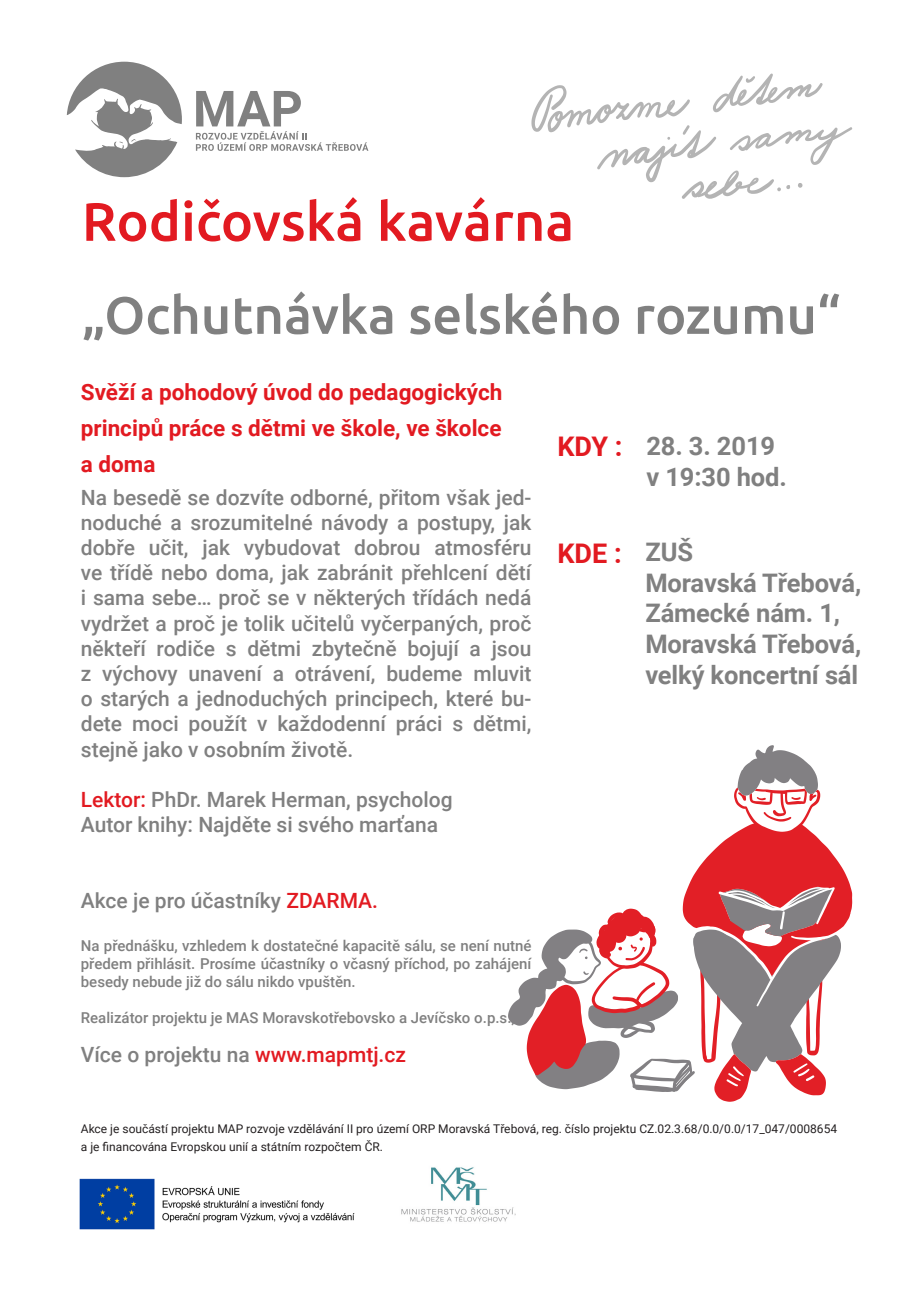
<style>
.page{position:relative;width:919px;height:1289px;background:#fff}
.page>*{position:absolute;margin:0;border:0;box-sizing:border-box;transform-origin:0 0}
.t1{font:500 54px "Ubuntu";color:#e21a21}
.t2{font:500 52.5px "Ubuntu";color:#808080}
.t3{font:700 27px "Roboto";color:#e21a21}
.t4{font:700 25.5px "Roboto";letter-spacing:-.005em;color:#808080}
.t5{font:700 22.5px/36px "Roboto";color:#e21a21;text-align:justify}
.t6{font:500 21px/25.2px "Roboto";color:#808080;text-align:justify}
.t7{font:500 15px/18px "Roboto";color:#808080;text-align:justify}
.t8{font:12px "Roboto";color:#231f20}
.s1{color:#e21a21}
</style>
<div class="page">
<img style="left:401px;top:1167px;width:115px;height:55px">
<img style="left:79px;top:1178px;width:276px;height:52px">
<svg style="left:531px;top:73px;width:321px;height:126px"></svg>
<svg style="left:196px;top:91px;width:172px;height:60px"></svg>
<svg style="left:67px;top:62px;width:115px;height:115px"></svg>
<svg style="left:508px;top:745px;width:344px;height:356px"></svg>
<p class="t1" style="left:82px;top:187px;width:494px">Rodičovská kavárna</p>
<p class="t2" style="left:82px;top:282px;width:760px">„Ochutnávka selského rozumu“</p>
<p class="t5" style="left:81px;top:373px;width:423px">Svěží a pohodový úvod do pedagogických principů práce s dětmi ve škole, ve školce a doma</p>
<p class="t6" style="left:81px;top:483px;width:452px">Na besedě se dozvíte odborné, přitom však jed&shy;noduché a srozumitelné návody a postupy, jak dobře učit, jak vybudovat dobrou atmosféru ve třídě nebo doma, jak zabránit přehlcení dětí i sama sebe… proč se v některých třídách nedá vydržet a proč je tolik učitelů vyčerpaných, proč někteří rodiče s dětmi zbytečně bojují a jsou z výchovy unavení a otrávení, budeme mluvit o starých a jednoduchých principech, které bu&shy;dete moci použít v každodenní práci s dětmi, stejně jako v osobním životě.</p>
<p class="t6" style="left:81px;top:786px;width:373px"><span class="s1">Lektor:</span> PhDr. Marek Herman, psycholog</p>
<p class="t6" style="left:81px;top:811px;width:359px">Autor knihy: Najděte si svého marťana</p>
<p class="t6" style="left:81px;top:887px;width:299px">Akce je pro účastníky <span class="s1">ZDARMA.</span></p>
<p class="t7" style="left:81px;top:936px;width:452px">Na přednášku, vzhledem k dostatečné kapacitě sálu, se není nutné předem přihlásit. Prosíme účastníky o včasný příchod, po zahájení besedy nebude již do sálu nikdo vpuštěn.</p>
<p class="t7" style="left:81px;top:1008px;width:435px">Realizátor projektu je MAS Moravskotřebovsko a Jevíčsko o.p.s.,</p>
<p class="t6" style="left:81px;top:1041px;width:326px">Více o projektu na <span class="s1">www.mapmtj.cz</span></p>
<p class="t3" style="left:557px;top:427px;width:67px">KDY :</p>
<p class="t3" style="left:557px;top:535px;width:66px">KDE :</p>
<p class="t4" style="left:646px;top:428px;width:130px">28. 3. 2019</p>
<p class="t4" style="left:646px;top:458px;width:142px">v 19:30 hod.</p>
<p class="t4" style="left:645px;top:534px;width:49px">ZUŠ</p>
<p class="t4" style="left:645px;top:565px;width:217px">Moravská Třebová,</p>
<p class="t4" style="left:645px;top:595px;width:196px">Zámecké nám. 1,</p>
<p class="t4" style="left:645px;top:626px;width:217px">Moravská Třebová,</p>
<p class="t4" style="left:645px;top:656px;width:214px">velký koncertní sál</p>
<p class="t8" style="left:81px;top:1119px;width:757px">Akce je součástí projektu MAP rozvoje vzdělávání II pro území ORP Moravská Třebová, reg. číslo projektu CZ.02.3.68/0.0/0.0/17_047/0008654</p>
<p class="t8" style="left:81px;top:1137px;width:304px">a je financována Evropskou unií a státním rozpočtem ČR.</p>
</div>
